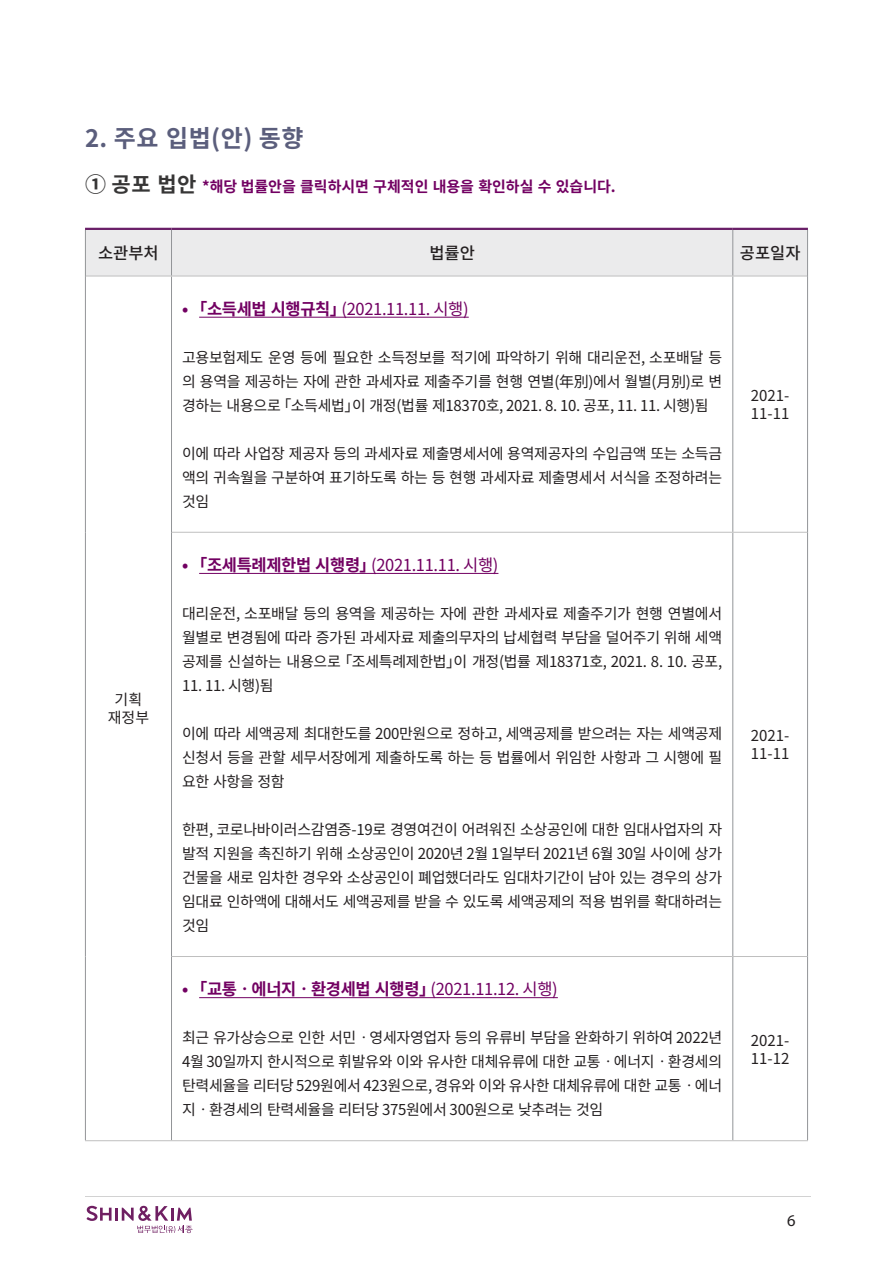
<style>
.page{position:relative;width:893px;height:1263px;background:#fff}
.page>*{position:absolute;margin:0;border:0;box-sizing:border-box;transform-origin:0 0}
.t1{font:700 24px "Noto Sans CJ Kkr";color:#5b5e7c}
.t2{font:16.5px "Noto Sans CJ Kkr";letter-spacing:-.02em;color:#720062}
.t3{font:700 16.5px "Noto Sans CJ Kkr";letter-spacing:-.02em;color:#720062}
.t4{font:500 16.5px "Noto Sans CJ Kkr";color:#231f20}
.t5{font:16.5px "Myriad Pro";color:#231f20}
.t6{font:15px/24px "Noto Sans CJ Kkr";letter-spacing:-.02em;color:#231f20;text-align:justify}
.t7{font:700 15px "Noto Sans CJ Kkr";color:#720062}
.s1{font-size:21px;color:#373636}
.s2{font-weight:700}
.s3{font-weight:400}
</style>
<div class="page">
<svg style="left:86px;top:1206px;width:107px;height:27px"></svg>
<hr style="left:85px;top:1196px;width:726px;height:1px;background:#d2d2d2">
<div style="left:86px;top:230px;width:721px;height:46px;background:#ebebec"></div>
<hr style="left:85px;top:228px;width:86px;height:2px;background:#6a2068">
<hr style="left:171px;top:228px;width:562px;height:2px;background:#6a2068">
<hr style="left:733px;top:228px;width:75px;height:2px;background:#6a2068">
<hr style="left:85px;top:230px;width:1px;height:46px;background:#939598">
<hr style="left:171px;top:230px;width:1px;height:46px;background:#939598">
<hr style="left:732px;top:230px;width:1px;height:46px;background:#939598">
<hr style="left:807px;top:230px;width:1px;height:46px;background:#939598">
<hr style="left:85px;top:276px;width:1px;height:256px;background:#939598">
<hr style="left:171px;top:276px;width:1px;height:256px;background:#939598">
<hr style="left:732px;top:276px;width:1px;height:256px;background:#939598">
<hr style="left:807px;top:276px;width:1px;height:256px;background:#939598">
<hr style="left:85px;top:532px;width:1px;height:424px;background:#939598">
<hr style="left:171px;top:532px;width:1px;height:424px;background:#939598">
<hr style="left:732px;top:533px;width:1px;height:423px;background:#939598">
<hr style="left:807px;top:532px;width:1px;height:424px;background:#939598">
<hr style="left:85px;top:956px;width:1px;height:184px;background:#939598">
<hr style="left:171px;top:956px;width:1px;height:184px;background:#939598">
<hr style="left:732px;top:957px;width:1px;height:183px;background:#939598">
<hr style="left:807px;top:956px;width:1px;height:184px;background:#939598">
<hr style="left:86px;top:276px;width:85px;height:1px;background:#bfbfbf">
<hr style="left:171px;top:276px;width:562px;height:1px;background:#bfbfbf">
<hr style="left:733px;top:276px;width:74px;height:1px;background:#bfbfbf">
<hr style="left:172px;top:532px;width:561px;height:1px;background:#bfbfbf">
<hr style="left:733px;top:532px;width:74px;height:1px;background:#bfbfbf">
<hr style="left:172px;top:956px;width:561px;height:1px;background:#bfbfbf">
<hr style="left:733px;top:956px;width:74px;height:1px;background:#bfbfbf">
<hr style="left:85px;top:1140px;width:86px;height:1px;background:#bfbfbf">
<hr style="left:171px;top:1140px;width:562px;height:1px;background:#bfbfbf">
<hr style="left:733px;top:1140px;width:75px;height:1px;background:#bfbfbf">
<hr style="left:199px;top:317px;width:270px;height:1px;background:#720062">
<hr style="left:199px;top:573px;width:299px;height:1px;background:#720062">
<hr style="left:199px;top:997px;width:359px;height:1px;background:#720062">
<p class="t1" style="left:85px;top:124px;width:220px">2. 주요 입법(안) 동향</p>
<p class="t7" style="left:85px;top:178px;width:532px"><span class="s1">① 공포 법안</span> *해당 법률안을 클릭하시면 구체적인 내용을 확인하실 수 있습니다.</p>
<p class="t4" style="left:98px;top:244px;width:62px">소관부처</p>
<p class="t4" style="left:429px;top:244px;width:47px">법률안</p>
<p class="t4" style="left:740px;top:244px;width:62px">공포일자</p>
<p class="t6" style="left:115px;top:688px;width:29px">기획</p>
<p class="t6" style="left:108px;top:706px;width:43px">재정부</p>
<p class="t2" style="left:182px;top:299px;width:288px"><span class="s2">• ｢소득세법 시행규칙」</span>(2021.11.11. 시행)</p>
<p class="t6" style="left:182px;top:346px;width:542px">고용보험제도 운영 등에 필요한 소득정보를 적기에 파악하기 위해 대리운전, 소포배달 등 의 용역을 제공하는 자에 관한 과세자료 제출주기를 현행 연별(年別)에서 월별(月別)로 변 경하는 내용으로 「소득세법」이 개정(법률 제18370호, 2021. 8. 10. 공포, 11. 11. 시행)됨</p>
<p class="t6" style="left:182px;top:442px;width:542px">이에 따라 사업장 제공자 등의 과세자료 제출명세서에 용역제공자의 수입금액 또는 소득금 액의 귀속월을 구분하여 표기하도록 하는 등 현행 과세자료 제출명세서 서식을 조정하려는 것임</p>
<p class="t2" style="left:182px;top:556px;width:318px"><span class="s2">• ｢조세특례제한법 시행령」</span>(2021.11.11. 시행)</p>
<p class="t6" style="left:182px;top:602px;width:542px">대리운전, 소포배달 등의 용역을 제공하는 자에 관한 과세자료 제출주기가 현행 연별에서 월별로 변경됨에 따라 증가된 과세자료 제출의무자의 납세협력 부담을 덜어주기 위해 세액 공제를 신설하는 내용으로 「조세특례제한법」이 개정(법률 제18371호, 2021. 8. 10. 공포,</p>
<p class="t6" style="left:182px;top:674px;width:93px">11. 11. 시행)됨</p>
<p class="t6" style="left:182px;top:722px;width:542px">이에 따라 세액공제 최대한도를 200만원으로 정하고, 세액공제를 받으려는 자는 세액공제 신청서 등을 관할 세무서장에게 제출하도록 하는 등 법률에서 위임한 사항과 그 시행에 필 요한 사항을 정함</p>
<p class="t6" style="left:182px;top:818px;width:542px">한편, 코로나바이러스감염증-19로 경영여건이 어려워진 소상공인에 대한 임대사업자의 자 발적 지원을 촉진하기 위해 소상공인이 2020년 2월 1일부터 2021년 6월 30일 사이에 상가 건물을 새로 임차한 경우와 소상공인이 폐업했더라도 임대차기간이 남아 있는 경우의 상가 임대료 인하액에 대해서도 세액공제를 받을 수 있도록 세액공제의 적용 범위를 확대하려는 것임</p>
<p class="t6" style="left:751px;top:384px;width:40px">2021-</p>
<p class="t6" style="left:751px;top:402px;width:40px">11-11</p>
<p class="t6" style="left:751px;top:724px;width:40px">2021-</p>
<p class="t6" style="left:751px;top:742px;width:40px">11-11</p>
<p class="t3" style="left:182px;top:980px;width:377px">• ｢교통ㆍ에너지ㆍ환경세법 시행령」<span class="s3">(2021.11.12. 시행)</span></p>
<p class="t6" style="left:182px;top:1026px;width:542px">최근 유가상승으로 인한 서민ㆍ영세자영업자 등의 유류비 부담을 완화하기 위하여 2022년 4월 30일까지 한시적으로 휘발유와 이와 유사한 대체유류에 대한 교통ㆍ에너지ㆍ환경세의 탄력세율을 리터당 529원에서 423원으로, 경유와 이와 유사한 대체유류에 대한 교통ㆍ에너 지ㆍ환경세의 탄력세율을 리터당 375원에서 300원으로 낮추려는 것임</p>
<p class="t6" style="left:751px;top:1028px;width:40px">2021-</p>
<p class="t6" style="left:751px;top:1046px;width:40px">11-12</p>
<p class="t5" style="left:787px;top:1210px;width:10px">6</p>
</div>
